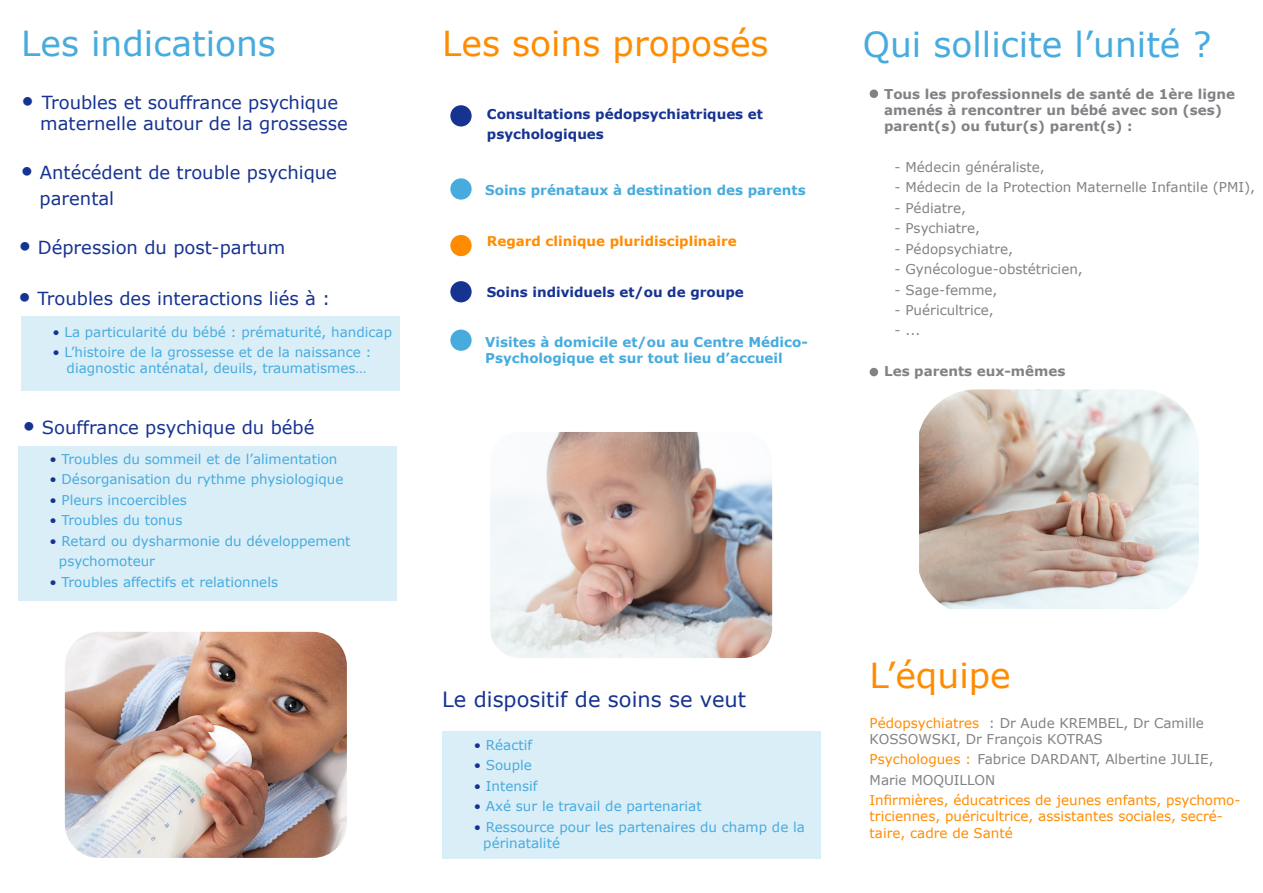
<style>
.page{position:relative;width:1263px;height:893px;background:#fff}
.page>*{position:absolute;margin:0;border:0;box-sizing:border-box;transform-origin:0 0}
.t1{font:34.5px "MS Reference Sans Serif";color:#47abde}
.t2{font:34.5px "MS Reference Sans Serif";color:#ff8c00}
.t3{font:21px "MS Reference Sans Serif";color:#173391}
.t4{font:18px/21.6px "MS Reference Sans Serif";color:#173391}
.t5{font:13.5px/16.2px "MS Reference Sans Serif";color:#47abde}
.t6{font:13.5px/16.2px "MS Reference Sans Serif";color:#808285}
.t7{font:700 13.5px/16.2px "MS Reference Sans Serif";color:#808285}
.t8{font:13.5px/16.2px "MS Reference Sans Serif";color:#ff8c00}
.t9{font:700 13.5px/16.2px "MS Reference Sans Serif";color:#47abde}
.t10{font:700 13.5px/20.4px "MS Reference Sans Serif";color:#173391}
.t11{font:700 13.5px "MS Reference Sans Serif";color:#ff8c00}
.s1{font-size:24px}
.s2{color:#173391}
.s3{color:#ff8c00}
</style>
<div class="page">
<div style="left:18px;top:446px;width:379px;height:155px;background:#daeef8"></div>
<div style="left:21px;top:316px;width:379px;height:75px;background:#daeef8"></div>
<div style="left:442px;top:732px;width:379px;height:127px;background:#daeef8"></div>
<img style="left:65px;top:632px;width:282px;height:226px">
<img style="left:490px;top:432px;width:282px;height:226px">
<img style="left:919px;top:389px;width:280px;height:220px">
<div style="left:450px;top:105px;width:22px;height:21px;background:#173391;border-radius:50%"></div>
<div style="left:870px;top:90px;width:8px;height:8px;background:#808285;border-radius:50%"></div>
<div style="left:870px;top:368px;width:8px;height:8px;background:#808285;border-radius:50%"></div>
<div style="left:450px;top:235px;width:22px;height:21px;background:#ff8c00;border-radius:50%"></div>
<div style="left:450px;top:281px;width:22px;height:21px;background:#173391;border-radius:50%"></div>
<div style="left:450px;top:330px;width:22px;height:21px;background:#47abde;border-radius:50%"></div>
<div style="left:450px;top:178px;width:22px;height:22px;background:#47abde;border-radius:50%"></div>
<h1 class="t1" style="left:21px;top:22px;width:256px">Les indications</h1>
<h1 class="t2" style="left:442px;top:22px;width:328px">Les soins proposés</h1>
<h1 class="t1" style="left:863px;top:22px;width:350px">Qui sollicite l’unité ?</h1>
<h3 class="t4" style="left:40px;top:91px;width:309px;text-indent:-19px"><span class="s1">•</span> Troubles et souffrance psychique maternelle autour de la grossesse</h3>
<h3 class="t4" style="left:40px;top:159px;width:299px;line-height:25.8px;text-indent:-19px"><span class="s1">•</span> Antécédent de trouble psychique parental</h3>
<h3 class="t4" style="left:18px;top:236px;width:269px"><span class="s1">•</span> Dépression du post-partum</h3>
<h3 class="t4" style="left:18px;top:287px;width:314px"><span class="s1">•</span> Troubles des interactions liés à :</h3>
<p class="t5" style="left:52px;top:323px;width:341px"><span class="s2">•</span> La particularité du bébé : prématurité, handicap</p>
<p class="t5" style="left:67px;top:344px;width:307px;text-indent:-14px"><span class="s2">•</span> L’histoire de la grossesse et de la naissance : diagnostic anténatal, deuils, traumatismes…</p>
<h3 class="t4" style="left:23px;top:416px;width:293px"><span class="s1">•</span> Souffrance psychique du bébé</h3>
<p class="t5" style="left:49px;top:450px;width:290px"><span class="s2">•</span> Troubles du sommeil et de l’alimentation</p>
<p class="t5" style="left:49px;top:471px;width:295px"><span class="s2">•</span> Désorganisation du rythme physiologique</p>
<p class="t5" style="left:49px;top:491px;width:139px"><span class="s2">•</span> Pleurs incoercibles</p>
<p class="t5" style="left:49px;top:512px;width:134px"><span class="s2">•</span> Troubles du tonus</p>
<p class="t5" style="left:59px;top:530px;width:293px;line-height:20.4px;text-indent:-9px"><span class="s2">•</span> Retard ou dysharmonie du développement psychomoteur</p>
<p class="t5" style="left:49px;top:573px;width:230px"><span class="s2">•</span> Troubles affectifs et relationnels</p>
<p class="t10" style="left:487px;top:103px;width:278px">Consultations pédopsychiatriques et psychologiques</p>
<p class="t9" style="left:485px;top:182px;width:322px">Soins prénataux à destination des parents</p>
<p class="t11" style="left:487px;top:233px;width:251px">Regard clinique pluridisciplinaire</p>
<p class="t10" style="left:487px;top:281px;width:259px">Soins individuels et/ou de groupe</p>
<p class="t9" style="left:485px;top:334px;width:324px">Visites à domicile et/ou au Centre Médico-<br>Psychologique et sur tout lieu d’accueil</p>
<h2 class="t3" style="left:442px;top:686px;width:305px">Le dispositif de soins se veut</h2>
<p class="t5" style="left:474px;top:736px;width:60px"><span class="s2">•</span> Réactif</p>
<p class="t5" style="left:474px;top:757px;width:60px"><span class="s2">•</span> Souple</p>
<p class="t5" style="left:474px;top:777px;width:65px"><span class="s2">•</span> Intensif</p>
<p class="t5" style="left:474px;top:798px;width:229px"><span class="s2">•</span> Axé sur le travail de partenariat</p>
<p class="t5" style="left:483px;top:818px;width:323px;text-indent:-10px"><span class="s2">•</span> Ressource pour les partenaires du champ de la périnatalité</p>
<p class="t7" style="left:884px;top:85px;width:352px">Tous les professionnels de santé de 1ère ligne amenés à rencontrer un bébé avec son (ses) parent(s) ou futur(s) parent(s) :</p>
<p class="t6" style="left:895px;top:158px;width:152px">- Médecin généraliste,</p>
<p class="t6" style="left:895px;top:179px;width:362px">- Médecin de la Protection Maternelle Infantile (PMI),</p>
<p class="t6" style="left:895px;top:199px;width:73px">- Pédiatre,</p>
<p class="t6" style="left:895px;top:220px;width:87px">- Psychiatre,</p>
<p class="t6" style="left:895px;top:240px;width:120px">- Pédopsychiatre,</p>
<p class="t6" style="left:895px;top:261px;width:190px">- Gynécologue-obstétricien,</p>
<p class="t6" style="left:895px;top:281px;width:104px">- Sage-femme,</p>
<p class="t6" style="left:895px;top:302px;width:101px">- Puéricultrice,</p>
<p class="t6" style="left:895px;top:322px;width:27px">- ...</p>
<p class="t7" style="left:884px;top:363px;width:183px">Les parents eux-mêmes</p>
<h1 class="t2" style="left:870px;top:653px;width:143px">L’équipe</h1>
<p class="t6" style="left:870px;top:714px;width:336px"><span class="s3">Pédopsychiatres</span> : Dr Aude KREMBEL, Dr Camille<br>KOSSOWSKI, Dr François KOTRAS</p>
<p class="t6" style="left:870px;top:749px;width:345px;line-height:20.4px"><span class="s3">Psychologues :</span> Fabrice DARDANT, Albertine JULIE,<br>Marie MOQUILLON</p>
<p class="t8" style="left:870px;top:792px;width:372px">Infirmières, éducatrices de jeunes enfants, psychomo&shy;triciennes, puéricultrice, assistantes sociales, secré&shy;taire, cadre de Santé</p>
</div>
